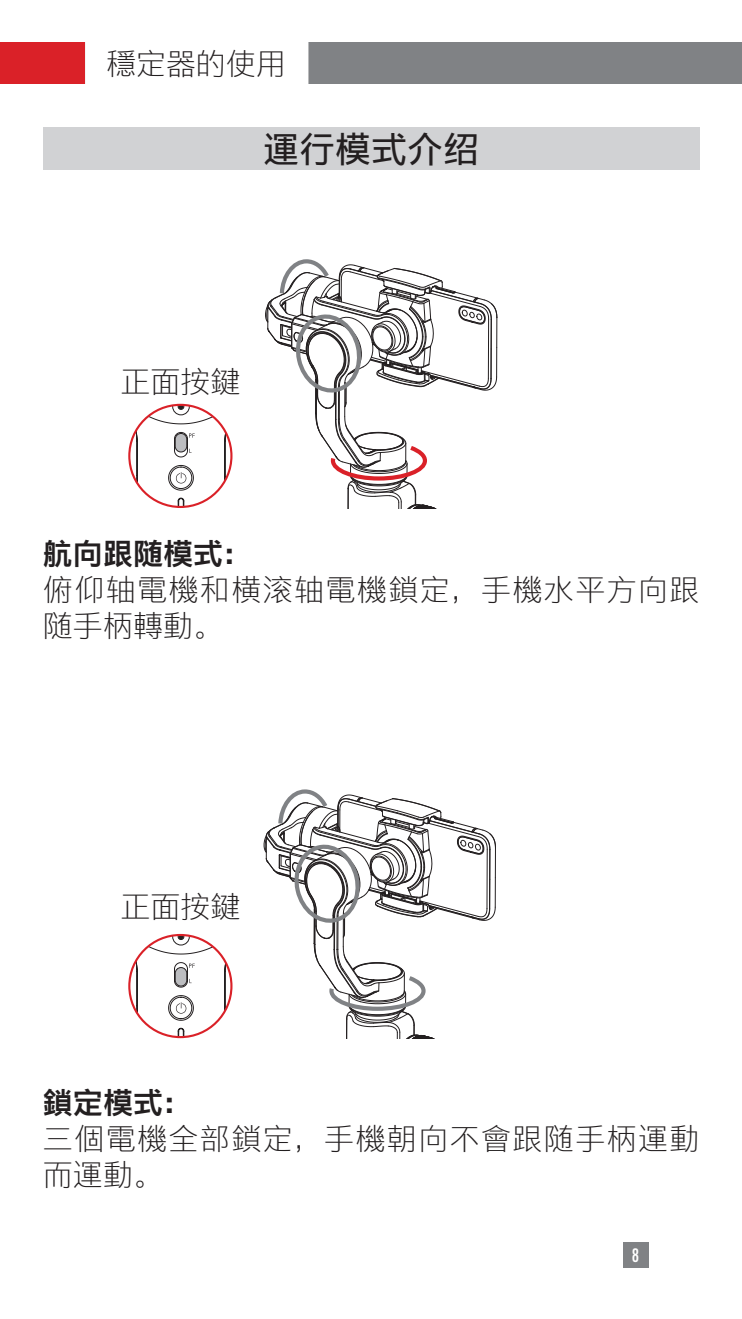
<style>
.page{position:relative;width:742px;height:1319px;background:#fff}
.page>*{position:absolute;margin:0;border:0;box-sizing:border-box;transform-origin:0 0}
.正文标题{font:36px "M Ying Hei PRC W5";color:#231f20}
.正文无段前段后{font:30px/36px "M Ying Hei PRC W3";letter-spacing:.045em;color:#231f20}
.正文无段前段后-2{font:30px "M Ying Hei PRC W7";color:#231f20}
.页码标题{font:30px "M Ying Hei PRC W3";letter-spacing:-.005em;color:#231f20}
.t1{font:condensed 18px "Futura LT";color:#fff}
</style>
<div class="page">
<div style="left:0;top:43px;width:85px;height:41px;background:#da2128"></div>
<div style="left:85px;top:43px;width:657px;height:41px;background:#808285"></div>
<div style="left:622px;top:1242px;width:26px;height:25px;background:#808285"></div>
<div style="left:85px;top:42px;width:223px;height:42px;background:#fff"></div>
<div style="left:43px;top:128px;width:656px;height:42px;background:#d1d2d4"></div>
<svg style="left:263px;top:789px;width:233px;height:250px"></svg>
<svg style="left:265px;top:259px;width:232px;height:250px"></svg>
<svg style="left:129px;top:405px;width:102px;height:102px"></svg>
<div style="left:128px;top:404px;width:104px;height:104px;border:2px solid #da2128;border-radius:50%"></div>
<svg style="left:129px;top:936px;width:102px;height:100px"></svg>
<div style="left:128px;top:933px;width:104px;height:104px;border:2px solid #da2128;border-radius:50%"></div>
<p class="页码标题" style="left:106px;top:45px;width:181px">穩定器的使用</p>
<p class="正文标题" style="left:263px;top:127px;width:218px">運行模式介绍</p>
<p class="正文无段前段后" style="left:120px;top:363px;width:121px">正面按鍵</p>
<p class="正文无段前段后-2" style="left:43px;top:535px;width:212px">航向跟随模式：</p>
<p class="正文无段前段后" style="left:43px;top:571px;width:658px">俯仰轴電機和横滚轴電機鎖定，手機水平方向跟随手柄轉動。</p>
<p class="正文无段前段后" style="left:120px;top:887px;width:121px">正面按鍵</p>
<p class="正文无段前段后-2" style="left:43px;top:1083px;width:152px">鎖定模式：</p>
<p class="正文无段前段后" style="left:43px;top:1120px;width:658px">三個電機全部鎖定，手機朝向不會跟随手柄運動而運動。</p>
<p class="t1" style="left:632px;top:1244px;width:9px">8</p>
</div>
